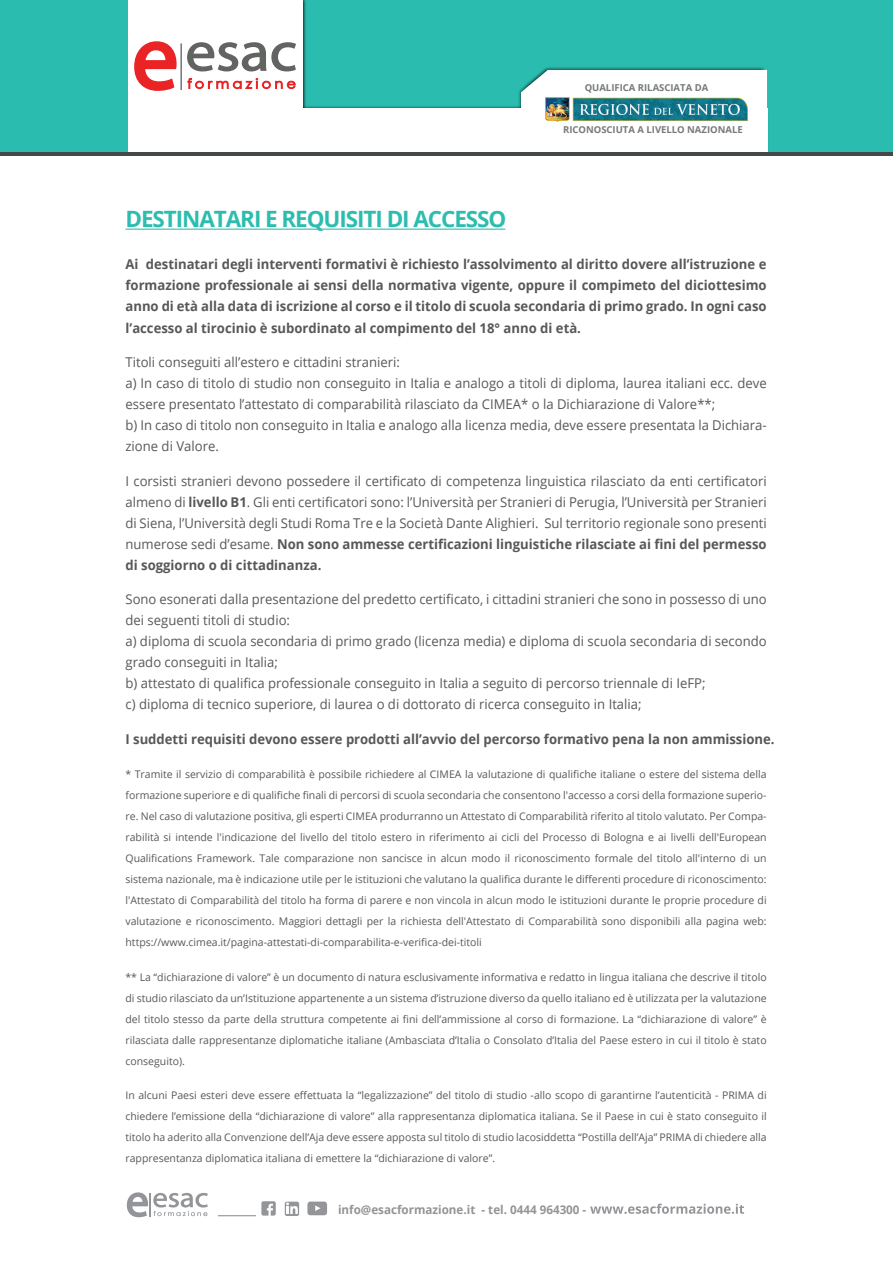
<style>
.page{position:relative;width:893px;height:1263px;background:#fff}
.page>*{position:absolute;margin:0;border:0;box-sizing:border-box;transform-origin:0 0}
.t1{font:700 22.5px "Open Sans";letter-spacing:-.05em;color:#2dbdaf}
.t2{font:13.5px/21px "Open Sans";color:#57585a}
.t3{font:700 13.5px/21px "Open Sans";color:#57585a;text-align:justify}
.t4{font:700 12px "Open Sans";color:#939595}
.t5{font:10.5px/21px "Open Sans";color:#57585a;text-align:justify}
.t6{font:700 9.45px "Open Sans";color:#76797b}
.s1{font-weight:700}
</style>
<div class="page">
<hr style="left:125px;top:229px;width:380px;height:1px;background:#2dbdaf">
<div style="left:1px;top:0;width:892px;height:156px;background:#2abcaf"></div>
<img style="left:307px;top:106px;width:461px;height:46px">
<img style="left:303px;top:0;width:4px;height:108px">
<img style="left:516px;top:67px;width:251px;height:41px">
<div style="left:521px;top:70px;width:246px;height:38px;background:#fff"></div>
<div style="left:301px;top:108px;width:466px;height:45px;background:#fff"></div>
<div style="left:127px;top:0;width:176px;height:153px;background:#fff"></div>
<div style="left:0;top:0;width:127px;height:156px;background:#2abcaf"></div>
<img style="left:545px;top:97px;width:202px;height:25px">
<hr style="left:0;top:152px;width:893px;height:4px;background:#454849">
<svg style="left:134px;top:41px;width:43px;height:50px"></svg>
<svg style="left:187px;top:42px;width:109px;height:29px"></svg>
<hr style="left:180px;top:43px;width:2px;height:47px;background:#626462">
<svg style="left:187px;top:78px;width:109px;height:12px"></svg>
<svg style="left:261px;top:1201px;width:15px;height:14px"></svg>
<div style="left:285px;top:1202px;width:14px;height:14px;background:#939598;border-radius:2px"></div>
<svg style="left:286px;top:1202px;width:12px;height:12px"></svg>
<svg style="left:127px;top:1192px;width:81px;height:25px"></svg>
<svg style="left:307px;top:1201px;width:20px;height:14px"></svg>
<hr style="left:218px;top:1215px;width:38px;height:1px;background:#939598">
<svg style="left:590px;top:1203px;width:154px;height:11px"></svg>
<p class="t6" style="left:585px;top:81px;width:125px">QUALIFICA RILASCIATA DA</p>
<p class="t6" style="left:563px;top:123px;width:181px">RICONOSCIUTA A LIVELLO NAZIONALE</p>
<p class="t1" style="left:125px;top:203px;width:382px">DESTINATARI E REQUISITI DI ACCESSO</p>
<p class="t3" style="left:125px;top:254px;width:643px">Ai destinatari degli interventi formativi è richiesto l’assolvimento al diritto dovere all’istruzione e formazione professionale ai sensi della normativa vigente, oppure il compimeto del diciottesimo anno di età alla data di iscrizione al corso e il titolo di scuola secondaria di primo grado. In ogni caso l’accesso al tirocinio è subordinato al compimento del 18° anno di età.</p>
<p class="t2" style="left:125px;top:351px;width:643px">Titoli conseguiti all’estero e cittadini stranieri:<br>a) In caso di titolo di studio non conseguito in Italia e analogo a titoli di diploma, laurea italiani ecc. deve essere presentato l’attestato di comparabilità rilasciato da CIMEA* o la Dichiarazione di Valore**;<br>b) In caso di titolo non conseguito in Italia e analogo alla licenza media, deve essere presentata la Dichiara&shy;zione di Valore.</p>
<p class="t2" style="left:125px;top:470px;width:643px;text-align:justify">I corsisti stranieri devono possedere il certificato di competenza linguistica rilasciato da enti certificatori almeno di <span class="s1">livello B1</span>. Gli enti certificatori sono: l’Università per Stranieri di Perugia, l’Università per Stranieri di Siena, l’Università degli Studi Roma Tre e la Società Dante Alighieri. Sul territorio regionale sono presenti numerose sedi d’esame. <span class="s1">Non sono ammesse certificazioni linguistiche rilasciate ai fini del permesso di soggiorno o di cittadinanza.</span></p>
<p class="t2" style="left:125px;top:588px;width:643px">Sono esonerati dalla presentazione del predetto certificato, i cittadini stranieri che sono in possesso di uno dei seguenti titoli di studio:<br>a) diploma di scuola secondaria di primo grado (licenza media) e diploma di scuola secondaria di secondo grado conseguiti in Italia;<br>b) attestato di qualifica professionale conseguito in Italia a seguito di percorso triennale di IeFP;<br>c) diploma di tecnico superiore, di laurea o di dottorato di ricerca conseguito in Italia;</p>
<p class="t3" style="left:125px;top:728px;width:650px">I suddetti requisiti devono essere prodotti all’avvio del percorso formativo pena la non ammissione.</p>
<p class="t5" style="left:125px;top:763px;width:643px">* Tramite il servizio di comparabilità è possibile richiedere al CIMEA la valutazione di qualifiche italiane o estere del sistema della formazione superiore e di qualifiche finali di percorsi di scuola secondaria che consentono l'accesso a corsi della formazione superio&shy;re. Nel caso di valutazione positiva, gli esperti CIMEA produrranno un Attestato di Comparabilità riferito al titolo valutato. Per Compa&shy;rabilità si intende l'indicazione del livello del titolo estero in riferimento ai cicli del Processo di Bologna e ai livelli dell'European Qualifications Framework. Tale comparazione non sancisce in alcun modo il riconoscimento formale del titolo all'interno di un sistema nazionale, ma è indicazione utile per le istituzioni che valutano la qualifica durante le differenti procedure di riconoscimento: l'Attestato di Comparabilità del titolo ha forma di parere e non vincola in alcun modo le istituzioni durante le proprie procedure di valutazione e riconoscimento. Maggiori dettagli per la richiesta dell'Attestato di Comparabilità sono disponibili alla pagina web: https://www.cimea.it/pagina-attestati-di-comparabilita-e-verifica-dei-titoli</p>
<p class="t5" style="left:125px;top:966px;width:643px">** La “dichiarazione di valore” è un documento di natura esclusivamente informativa e redatto in lingua italiana che descrive il titolo di studio rilasciato da un’Istituzione appartenente a un sistema d’istruzione diverso da quello italiano ed è utilizzata per la valutazione del titolo stesso da parte della struttura competente ai fini dell’ammissione al corso di formazione. La “dichiarazione di valore” è rilasciata dalle rappresentanze diplomatiche italiane (Ambasciata d’Italia o Consolato d’Italia del Paese estero in cui il titolo è stato conseguito).</p>
<p class="t5" style="left:125px;top:1085px;width:643px">In alcuni Paesi esteri deve essere effettuata la “legalizzazione” del titolo di studio -allo scopo di garantirne l’autenticità - PRIMA di chiedere l’emissione della “dichiarazione di valore” alla rappresentanza diplomatica italiana. Se il Paese in cui è stato conseguito il titolo ha aderito alla Convenzione dell’Aja deve essere apposta sul titolo di studio lacosiddetta “Postilla dell’Aja” PRIMA di chiedere alla rappresentanza diplomatica italiana di emettere la “dichiarazione di valore”.</p>
<p class="t4" style="left:338px;top:1201px;width:250px">info@esacformazione.it - tel. 0444 964300 -</p>
</div>
